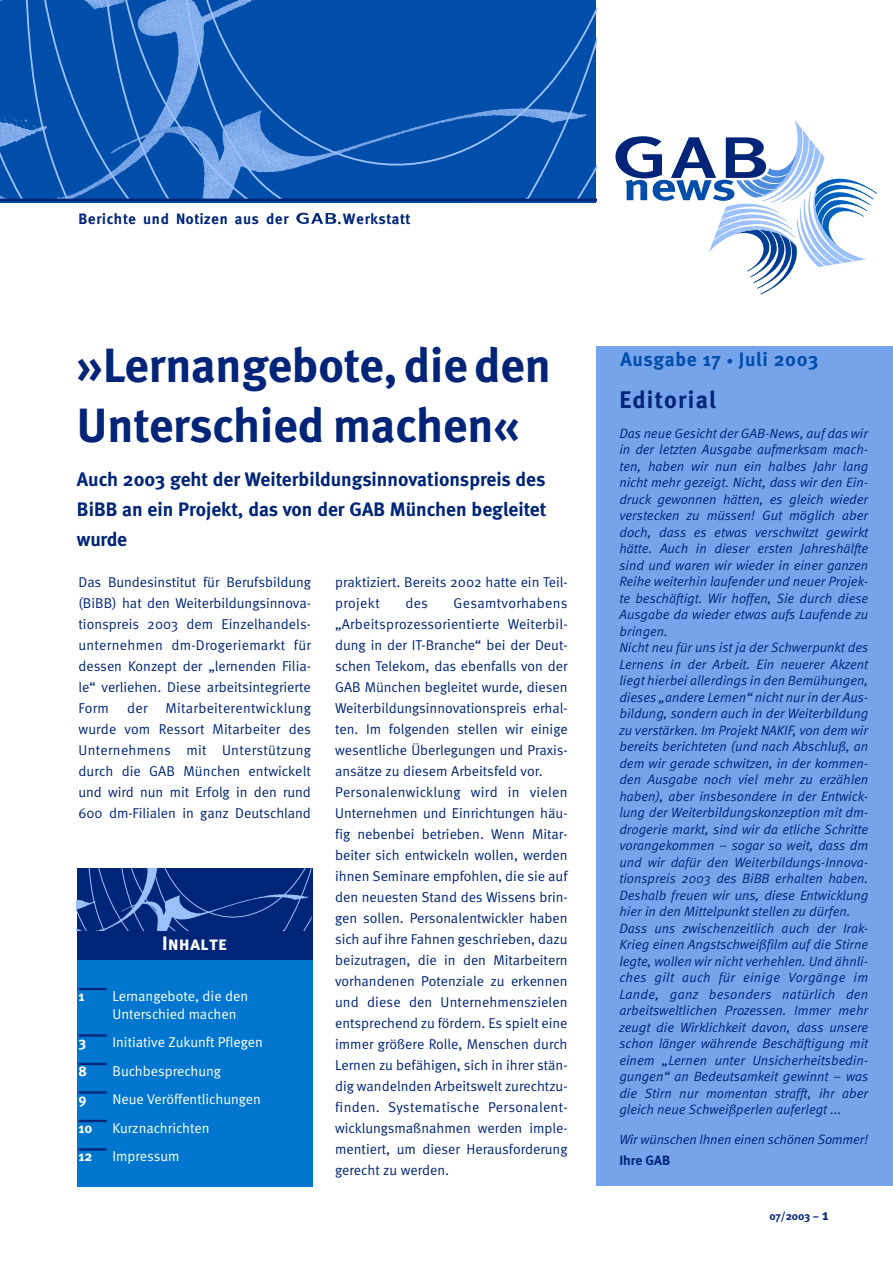
<style>
.page{position:relative;width:893px;height:1263px;background:#fff}
.page>*{position:absolute;margin:0;border:0;box-sizing:border-box;transform-origin:0 0}
.t1{font:700 48px/60px "Meta";color:#002578}
.t2{font:700 39px "Meta";color:#004eaa;scale:1.3 1}
.t3{font:700 24px "Meta";letter-spacing:.055em;color:#002578}
.t4{font:700 19.5px/30px "Meta";color:#002578;text-align:justify}
.t5{font:700 19.5px "Meta";letter-spacing:.035em;color:#004eaa}
.t6{font:19.5px "Meta Bold Caps";color:#fff}
.t7{font:700 15px "Meta";letter-spacing:.055em;color:#002578}
.t8{font:14.25px/21px "Meta Normal";color:#002578;text-align:justify}
.t9{font:14.25px/18px "Meta Normal";color:#fff}
.t10{font:700 14.25px "Meta";color:#fff}
.t11{font:italic 13.5px/16.5px "Meta Normal";color:#002578}
.t12{font:700 13.5px "Meta";color:#002578}
.t13{font:700 11.25px "Meta";letter-spacing:-.01em;color:#002578}
.s1{color:#fff}
.s2{font-size:13.5px}
.s3{font-size:15px}
</style>
<div class="page">
<div style="left:77px;top:944px;width:235px;height:242px;background:#0076ce"></div>
<hr style="left:78px;top:988px;width:29px;height:2px;background:#002578">
<hr style="left:78px;top:1034px;width:29px;height:3px;background:#002578">
<hr style="left:78px;top:1063px;width:29px;height:2px;background:#002578">
<hr style="left:78px;top:1091px;width:29px;height:3px;background:#002578">
<hr style="left:78px;top:1120px;width:29px;height:2px;background:#002578">
<hr style="left:78px;top:1148px;width:29px;height:3px;background:#002578">
<div style="left:77px;top:868px;width:235px;height:92px;background:#002578"></div>
<img style="left:77px;top:868px;width:235px;height:63px">
<div style="left:596px;top:347px;width:296px;height:839px;background:#76a4eb"></div>
<img style="left:0;top:0;width:596px;height:199px">
<hr style="left:0;top:199px;width:596px;height:3px;background:#002578">
<svg style="left:615px;top:136px;width:47px;height:43px"></svg>
<svg style="left:671px;top:120px;width:206px;height:174px"></svg>
<svg style="left:296px;top:213px;width:40px;height:11px"></svg>
<p class="t7" style="left:78px;top:213px;width:333px">Berichte und Notizen aus der <span class="s1">GAB</span> .Werkstatt</p>
<h1 class="t1" style="left:77px;top:339px;width:475px">»Lernangebote, die den<br>Unterschied machen«</h1>
<h3 class="t4" style="left:77px;top:465px;width:471px">Auch 2003 geht der Weiterbildungsinnovationspreis des BiBB an ein Projekt, das von der GAB München begleitet wurde</h3>
<p class="t8" style="left:78px;top:572px;width:234px">Das Bundesinstitut für Berufsbildung (BiBB) hat den Weiterbildungsinnova&shy;tionspreis 2003 dem Einzelhandels&shy;unternehmen dm-Drogeriemarkt für dessen Konzept der „lernenden Filia&shy;le“ verliehen. Diese arbeitsintegrierte Form</p>
<p class="t8" style="left:78px;top:698px;width:234px;text-indent:87px">Mitarbeiterentwicklung wurde vom Ressort Mitarbeiter des Unternehmens mit Unterstützung durch die GAB München entwickelt und wird nun mit Erfolg in den rund 600 dm-Filialen in ganz Deutschland</p>
<p class="t8" style="left:127px;top:698px;width:22px">der</p>
<h3 class="t6" style="left:162px;top:932px;width:66px">Inhalte</h3>
<p class="t10" style="left:78px;top:990px;width:8px">1</p>
<p class="t9" style="left:112px;top:988px;width:137px">Lernangebote, die den<br>Unterschied machen</p>
<p class="t10" style="left:78px;top:1037px;width:9px">3</p>
<p class="t9" style="left:112px;top:1034px;width:152px">Initiative Zukunft Pflegen</p>
<p class="t10" style="left:78px;top:1065px;width:10px">8</p>
<p class="t9" style="left:112px;top:1063px;width:110px">Buchbesprechung</p>
<p class="t10" style="left:78px;top:1094px;width:9px">9</p>
<p class="t9" style="left:112px;top:1091px;width:150px">Neue Veröffentlichungen</p>
<p class="t10" style="left:78px;top:1122px;width:15px">10</p>
<p class="t9" style="left:112px;top:1120px;width:99px">Kurznachrichten</p>
<p class="t10" style="left:78px;top:1151px;width:15px">12</p>
<p class="t9" style="left:112px;top:1148px;width:69px">Impressum</p>
<p class="t8" style="left:335px;top:572px;width:234px">praktiziert. Bereits 2002 hatte ein Teil&shy;projekt</p>
<p class="t8" style="left:335px;top:593px;width:234px;text-align:left;text-indent:118px">Gesamtvorhabens „Arbeitsprozessorientierte Weiterbil&shy;dung in der IT-Branche“ bei der Deut&shy;schen Telekom, das ebenfalls von der GAB München begleitet wurde, diesen Weiterbildungsinnovationspreis erhal&shy;ten. Im folgenden stellen wir einige wesentliche Überlegungen und Praxis&shy;ansätze zu diesem Arbeitsfeld vor.<br>Personalenwicklung wird in vielen Unternehmen und Einrichtungen häu&shy;fig nebenbei betrieben. Wenn Mitar&shy;beiter sich entwickeln wollen, werden ihnen Seminare empfohlen, die sie auf den neuesten Stand des Wissens brin&shy;gen sollen. Personalentwickler haben sich auf ihre Fahnen geschrieben, dazu beizutragen, die in den Mitarbeitern vorhandenen Potenziale zu erkennen und diese den Unternehmenszielen entsprechend zu fördern. Es spielt eine immer größere Rolle, Menschen durch Lernen zu befähigen, sich in ihrer stän&shy;dig wandelnden Arbeitswelt zurechtzu&shy;finden. Systematische Personalent&shy;wicklungsmaßnahmen werden imple&shy;mentiert, um dieser Herausforderung gerecht zu werden.</p>
<p class="t8" style="left:405px;top:593px;width:24px">des</p>
<h2 class="t2" style="left:623px;top:171px;width:88px">news</h2>
<h3 class="t5" style="left:620px;top:352px;width:199px">Ausgabe 17 <span class="s2">•</span> Juli 2003</h3>
<h3 class="t3" style="left:619px;top:390px;width:98px">Editorial</h3>
<p class="t11" style="left:619px;top:426px;width:250px">Das neue Gesicht der GAB-News, auf das wir in der letzten Ausgabe aufmerksam mach&shy;ten, haben wir nun ein halbes Jahr lang nicht mehr gezeigt. Nicht, dass wir den Ein&shy;druck gewonnen hätten, es gleich wieder verstecken zu müssen! Gut möglich aber doch, dass es etwas verschwitzt gewirkt hätte. Auch in dieser ersten Jahreshälfte sind und waren wir wieder in einer ganzen Reihe weiterhin laufender und neuer Projek&shy;te beschäftigt. Wir hoffen, Sie durch diese Ausgabe da wieder etwas aufs Laufende zu bringen.<br>Nicht neu für uns ist ja der Schwerpunkt des Lernens in der Arbeit. Ein neuerer Akzent liegt hierbei allerdings in den Bemühungen, dieses „andere Lernen“ nicht nur in der Aus&shy;bildung, sondern auch in der Weiterbildung zu verstärken. Im Projekt NAKIF, von dem wir bereits berichteten (und nach Abschluß, an dem wir gerade schwitzen, in der kommen&shy;den Ausgabe noch viel mehr zu erzählen haben), aber insbesondere in der Entwick&shy;lung der Weiterbildungskonzeption mit dm&shy;drogerie markt, sind wir da etliche Schritte vorangekommen – sogar so weit, dass dm und wir dafür den Weiterbildungs-Innova&shy;tionspreis 2003 des BiBB erhalten haben.<br>Deshalb freuen wir uns, diese Entwicklung hier in den Mittelpunkt stellen zu dürfen.<br>Dass uns zwischenzeitlich auch der Irak-Krieg einen Angstschweißfilm auf die Stirne legte, wollen wir nicht verhehlen. Und ähnli&shy;ches gilt auch für einige Vorgänge im Lande, ganz besonders natürlich den arbeitsweltlichen Prozessen. Immer mehr zeugt die Wirklichkeit davon, dass unsere schon länger währende Beschäftigung mit einem „Lernen unter Unsicherheitsbedin&shy;gungen“ an Bedeutsamkeit gewinnt – was die Stirn nur momentan strafft, ihr aber gleich neue Schweißperlen auferlegt ...</p>
<p class="t11" style="left:619px;top:1132px;width:250px">Wir wünschen Ihnen einen schönen Sommer!</p>
<p class="t12" style="left:619px;top:1155px;width:52px">Ihre GAB</p>
<p class="t13" style="left:769px;top:1212px;width:60px">07/2003 – <span class="s3">1</span></p>
</div>
